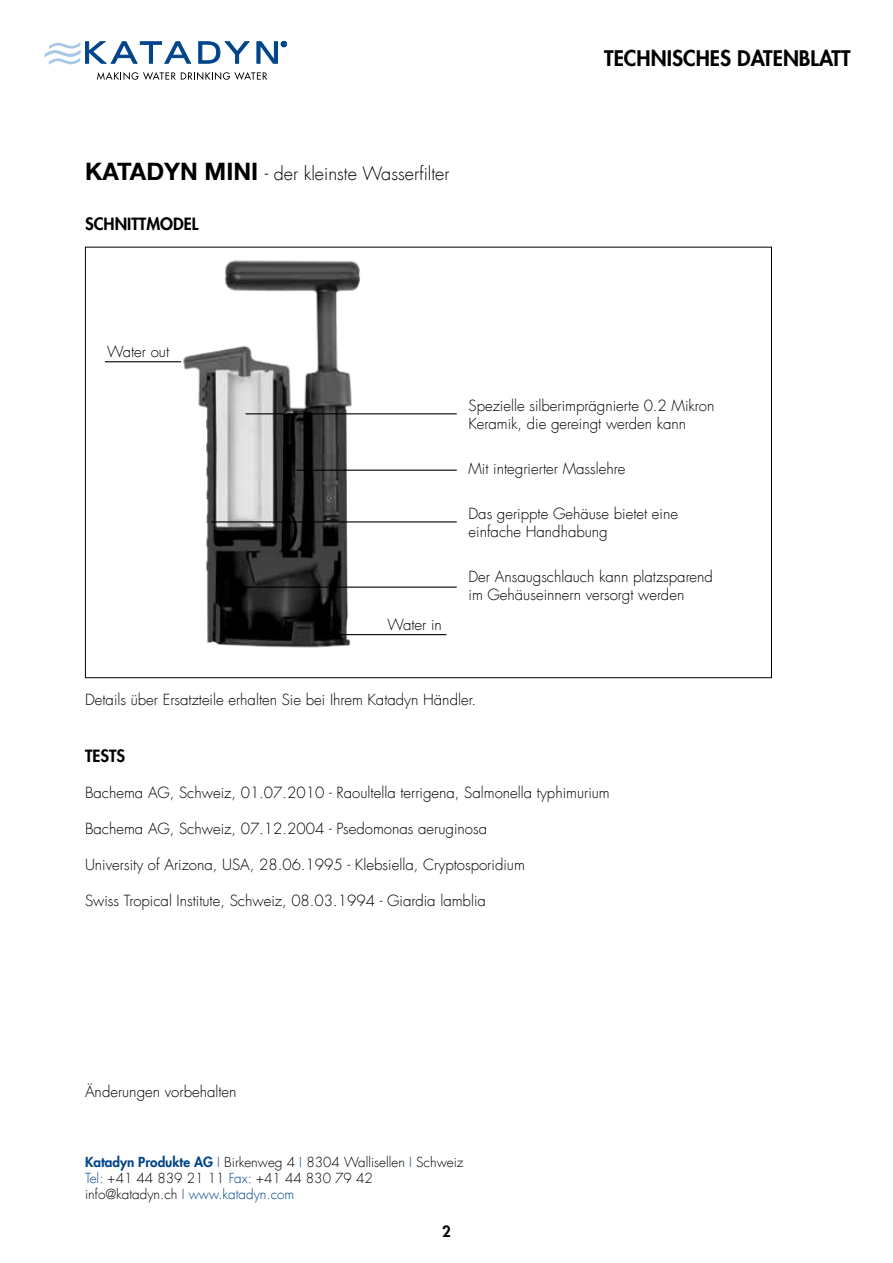
<style>
.page{position:relative;width:893px;height:1263px;background:#fff}
.page>*{position:absolute;margin:0;border:0;box-sizing:border-box;transform-origin:0 0}
.t1{font:800 21px "Futura";color:#000}
.t2{font:300 18px "Futura Com";color:#000}
.t3{font:800 16.5px "Futura";color:#000}
.t4{font:300 15px/18px "Futura Com";color:#000}
.t5{font:800 15px "Futura";color:#000}
.t6{font:300 13.5px/16.2px "Futura Com";color:#000}
.s1{font-family:"Helvetica Neue LT Com";font-weight:700;font-size:24px}
.s2{font-family:"Futura";font-weight:800;color:#004489}
.s3{color:#004489}
</style>
<div class="page">
<img style="left:183px;top:260px;width:179px;height:388px">
<hr style="left:105px;top:361px;width:76px;height:1px;background:#000">
<hr style="left:246px;top:413px;width:211px;height:1px;background:#000">
<hr style="left:296px;top:470px;width:161px;height:1px;background:#000">
<hr style="left:211px;top:521px;width:246px;height:1px;background:#000">
<hr style="left:230px;top:586px;width:227px;height:2px;background:#000">
<hr style="left:333px;top:634px;width:113px;height:1px;background:#000">
<svg style="left:45px;top:41px;width:147px;height:24px"></svg>
<svg style="left:198px;top:41px;width:89px;height:23px"></svg>
<svg style="left:97px;top:72px;width:170px;height:8px"></svg>
<p class="t2" style="left:85px;top:162px;width:366px"><span class="s1">KATADYN MINI</span> - der kleinste Wasserfilter</p>
<p class="t3" style="left:85px;top:213px;width:115px">SCHNITTMODEL</p>
<h1 class="t1" style="left:604px;top:44px;width:248px">TECHNISCHES DATENBLATT</h1>
<p class="t4" style="left:107px;top:342px;width:64px">Water out</p>
<p class="t4" style="left:387px;top:615px;width:56px">Water in</p>
<p class="t4" style="left:468px;top:396px;width:247px">Spezielle silberimprägnierte 0.2 Mikron<br>Keramik, die gereingt werden kann</p>
<p class="t4" style="left:468px;top:459px;width:158px">Mit integrierter Masslehre</p>
<p class="t4" style="left:468px;top:504px;width:211px">Das gerippte Gehäuse bietet eine einfache Handhabung</p>
<p class="t4" style="left:468px;top:567px;width:246px">Der Ansaugschlauch kann platzsparend im Gehäuseinnern versorgt werden</p>
<p class="t4" style="left:85px;top:690px;width:392px">Details über Ersatzteile erhalten Sie bei Ihrem Katadyn Händler.</p>
<p class="t3" style="left:85px;top:745px;width:42px">TESTS</p>
<p class="t4" style="left:85px;top:784px;width:526px">Bachema AG, Schweiz, 01.07.2010 - Raoultella terrigena, Salmonella typhimurium</p>
<p class="t4" style="left:85px;top:820px;width:404px">Bachema AG, Schweiz, 07.12.2004 - Psedomonas aeruginosa</p>
<p class="t4" style="left:85px;top:856px;width:441px">University of Arizona, USA, 28.06.1995 - Klebsiella, Cryptosporidium</p>
<p class="t4" style="left:85px;top:892px;width:402px">Swiss Tropical Institute, Schweiz, 08.03.1994 - Giardia lamblia</p>
<p class="t4" style="left:85px;top:1082px;width:153px">Änderungen vorbehalten</p>
<p class="t6" style="left:85px;top:1154px;width:380px"><span class="s2">Katadyn Produkte AG</span> <span class="s3">I</span> Birkenweg 4 <span class="s3">I</span> 8304 Wallisellen <span class="s3">I</span> Schweiz<br><span class="s3">Tel:</span> +41 44 839 21 11 <span class="s3">Fax:</span> +41 44 830 79 42 info@katadyn.ch <span class="s3">I www.katadyn.com</span></p>
<p class="t5" style="left:442px;top:1222px;width:10px">2</p>
</div>
